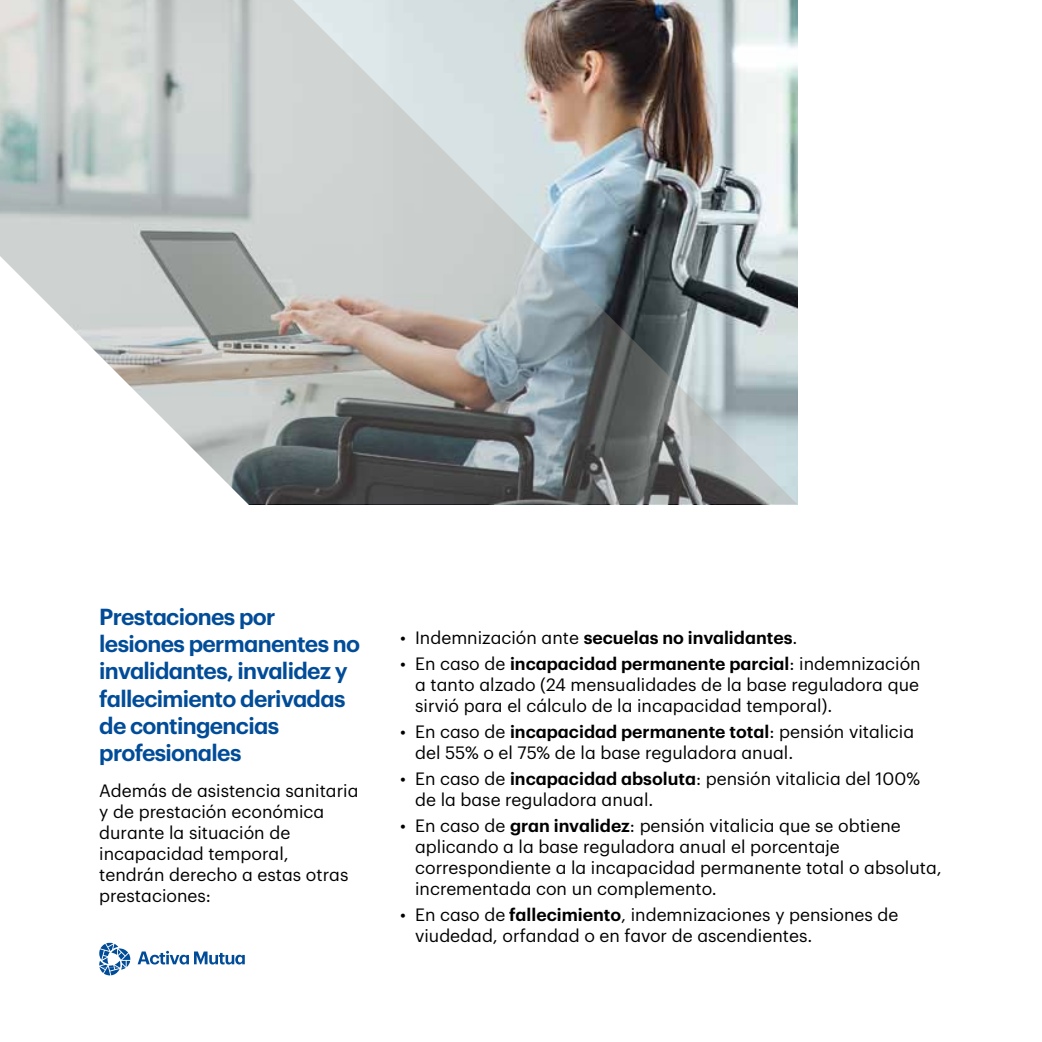
<style>
.page{position:relative;width:1042px;height:1042px;background:#fff}
.page>*{position:absolute;margin:0;border:0;box-sizing:border-box;transform-origin:0 0}
.t1{font:600 22.75px/27.3px "Graphik";letter-spacing:-.03em;color:#004c98}
.t2{font:17.5px/21px "Graphik";color:#000}
.t3{font:600 17.5px "Graphik";color:#000}
.s1{font-weight:400}
.s2{font-weight:600}
</style>
<div class="page">
<img style="left:0;top:0;width:797px;height:504px">
<svg style="left:99px;top:942px;width:146px;height:33px"></svg>
<svg style="left:0;top:256px;width:260px;height:249px"></svg>
<h1 class="t1" style="left:99px;top:601px;width:262px">Prestaciones por lesiones permanentes no invalidantes, invalidez y fallecimiento derivadas de contingencias profesionales</h1>
<p class="t2" style="left:99px;top:779px;width:261px">Además de asistencia sanitaria y de prestación económica durante la situación de incapacidad temporal,<br>tendrán derecho a estas otras prestaciones:</p>
<p class="t3" style="left:400px;top:624px;width:399px"><span class="s1">• Indemnización ante</span> secuelas no invalidantes<span class="s1">.</span></p>
<p class="t2" style="left:415px;top:652px;width:507px;text-align:justify;text-indent:-15px">• En caso de <span class="s2">incapacidad permanente parcial</span>: indemnización a tanto alzado (24 mensualidades de la base reguladora que sirvió para el cálculo de la incapacidad temporal).</p>
<p class="t2" style="left:415px;top:720px;width:500px;text-indent:-15px">• En caso de <span class="s2">incapacidad permanente total</span>: pensión vitalicia del 55% o el 75% de la base reguladora anual.</p>
<p class="t2" style="left:415px;top:766px;width:506px;text-indent:-15px">• En caso de <span class="s2">incapacidad absoluta</span>: pensión vitalicia del 100% de la base reguladora anual.</p>
<p class="t2" style="left:415px;top:813px;width:528px;text-indent:-15px">• En caso de <span class="s2">gran invalidez</span>: pensión vitalicia que se obtiene aplicando a la base reguladora anual el porcentaje correspondiente a la incapacidad permanente total o absoluta, incrementada con un complemento.</p>
<p class="t2" style="left:415px;top:902px;width:485px;text-indent:-15px">• En caso de <span class="s2">fallecimiento</span>, indemnizaciones y pensiones de viudedad, orfandad o en favor de ascendientes.</p>
</div>
